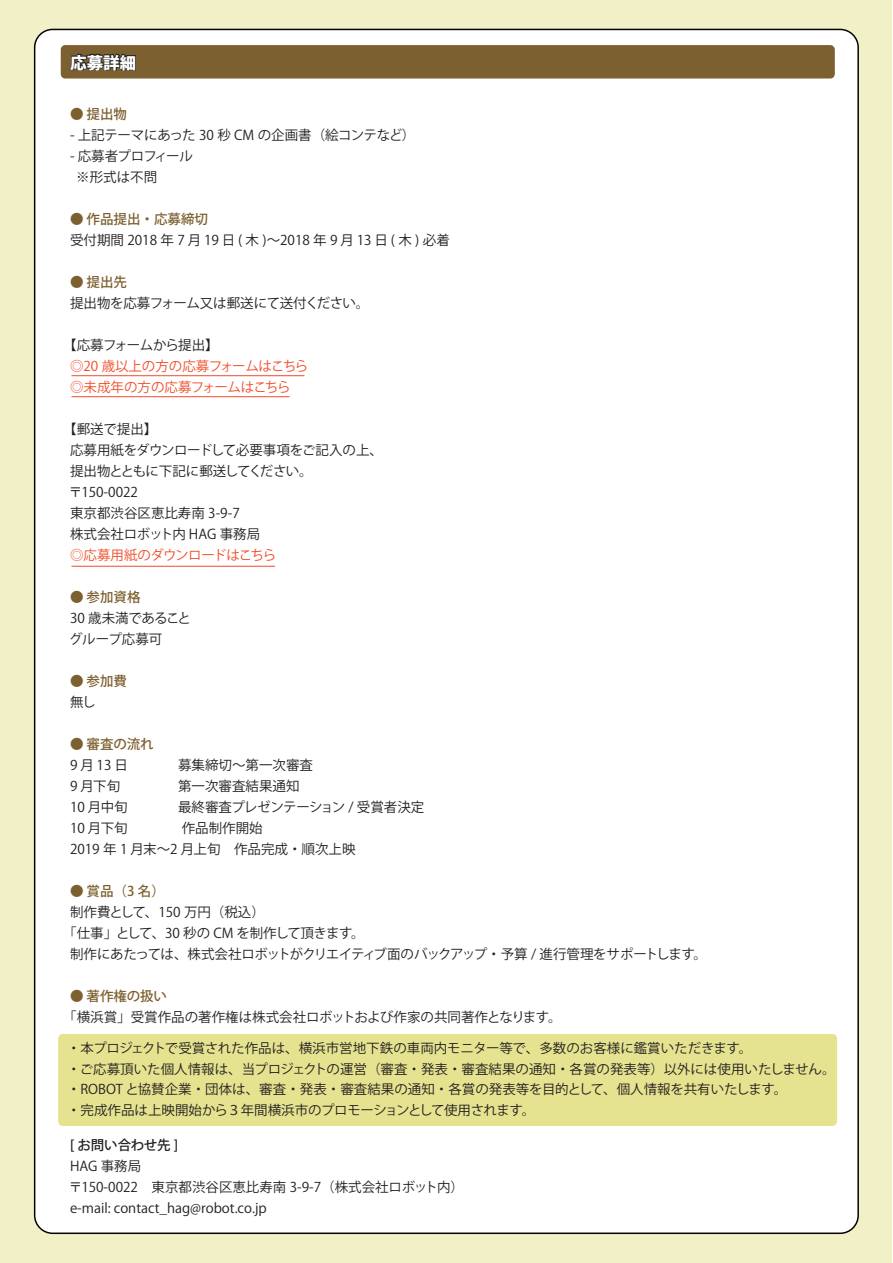
<style>
.page{position:relative;width:893px;height:1263px;background:#fff}
.page>*{position:absolute;margin:0;border:0;box-sizing:border-box;transform-origin:0 0}
.t1{font:800 16.5px "Koz Go Pr 6 N";color:#fff}
.t2{font:13.5px/21px "Koz Go Pr 6 N";color:#231f20}
.t3{font:13.5px/21px "Koz Go Pr 6 N";letter-spacing:-.03em;color:#f04c2a}
.t4{font:13.5px "Koz Go Pr 6 N";letter-spacing:-.02em;color:#231f20}
.t5{font:13.5px "Koz Go Pr 6 N";letter-spacing:-.035em;color:#231f20}
.t6{font:500 13.5px "Koz Go Pr 6 N";color:#7d6030}
.t7{font:13.5px "Koz Go Pr 6 N";letter-spacing:-.03em;color:#231f20}
.t8{font:13.5px "Koz Go Pr 6 N";letter-spacing:-.05em;color:#231f20}
.t9{font:500 13.5px "Koz Go Pr 6 N";letter-spacing:-.015em;color:#231f20}
.t10{font:13.35px/20.7px "Koz Go Pr 6 N";color:#231f20}
</style>
<div class="page">
<div style="left:0;top:0;width:891px;height:1263px;background:#f1f0c6"></div>
<div style="left:35px;top:29px;width:823px;height:1204px;background:#fff;border-radius:18px"></div>
<div style="left:61px;top:45px;width:774px;height:34px;background:#7d6030;border-radius:4px"></div>
<svg style="left:68px;top:28px;width:69px;height:43px"></svg>
<hr style="left:72px;top:375px;width:232px;height:1px;background:#f04c2a">
<hr style="left:72px;top:396px;width:217px;height:1px;background:#f04c2a">
<hr style="left:72px;top:566px;width:203px;height:1px;background:#f04c2a">
<div style="left:58px;top:1034px;width:779px;height:92px;background:#e5e390;border-radius:4px"></div>
<p class="t1" style="left:70px;top:53px;width:68px">応募詳細</p>
<p class="t6" style="left:70px;top:107px;width:59px">● 提出物</p>
<p class="t4" style="left:70px;top:128px;width:347px">- 上記テーマにあった 30 秒 CM の企画書（絵コンテなど）</p>
<p class="t2" style="left:76px;top:146px;width:118px;text-indent:-6px">- 応募者プロフィール※形式は不問</p>
<p class="t6" style="left:70px;top:212px;width:140px">● 作品提出・応募締切</p>
<p class="t2" style="left:70px;top:230px;width:381px">受付期間2018年7月19日(木)～2018年9月13日(木)必着</p>
<p class="t6" style="left:70px;top:275px;width:59px">● 提出先</p>
<p class="t4" style="left:70px;top:296px;width:301px">提出物を応募フォーム又は郵送にて送付ください。</p>
<p class="t8" style="left:63px;top:338px;width:157px">【応募フォームから提出】</p>
<p class="t3" style="left:70px;top:356px;width:240px">◎20 歳以上の方の応募フォームはこちら◎未成年の方の応募フォームはこちら</p>
<p class="t2" style="left:69px;top:419px;width:316px;text-indent:-6px">【郵送で提出】<br>応募用紙をダウンロードして必要事項をご記入の上、提出物とともに下記に郵送してください。〒150-0022<br>東京都渋谷区恵比寿南 3-9-7<br>株式会社ロボット内 HAG 事務局</p>
<p class="t3" style="left:70px;top:545px;width:208px">◎応募用紙のダウンロードはこちら</p>
<p class="t6" style="left:70px;top:590px;width:72px">● 参加資格</p>
<p class="t2" style="left:69px;top:608px;width:123px">30 歳未満であることグループ応募可</p>
<p class="t6" style="left:70px;top:674px;width:59px">● 参加費</p>
<p class="t2" style="left:70px;top:692px;width:27px">無し</p>
<p class="t6" style="left:70px;top:737px;width:85px">● 審査の流れ</p>
<p class="t2" style="left:70px;top:755px;width:59px">9月13日</p>
<p class="t2" style="left:178px;top:755px;width:136px">募集締切～第一次審査</p>
<p class="t2" style="left:70px;top:776px;width:52px">9 月下旬</p>
<p class="t2" style="left:178px;top:776px;width:123px">第一次審査結果通知</p>
<p class="t2" style="left:70px;top:797px;width:59px">10 月中旬</p>
<p class="t2" style="left:70px;top:797px;width:356px;text-indent:108px">最終審査プレゼンテーション / 受賞者決定<br>10 月下旬　　　　作品制作開始<br>2019 年 1 月末～2 月上旬　作品完成・順次上映</p>
<p class="t6" style="left:70px;top:884px;width:96px">● 賞品（3 名）</p>
<p class="t2" style="left:70px;top:902px;width:196px">制作費として、150 万円（税込）</p>
<p class="t7" style="left:63px;top:926px;width:303px">「仕事」として、30 秒の CM を制作して頂きます。</p>
<p class="t5" style="left:70px;top:947px;width:639px">制作にあたっては、株式会社ロボットがクリエイティブ面のバックアップ・予算 / 進行管理をサポートします。</p>
<p class="t6" style="left:70px;top:989px;width:99px">● 著作権の扱い</p>
<p class="t2" style="left:63px;top:1007px;width:500px">「横浜賞」受賞作品の著作権は株式会社ロボットおよび作家の共同著作となります。</p>
<p class="t10" style="left:67px;top:1038px;width:770px">・本プロジェクトで受賞された作品は、横浜市営地下鉄の車両内モニター等で、多数のお客様に鑑賞いただきます。<br>・ご応募頂いた個人情報は、当プロジェクトの運営（審査・発表・審査結果の通知・各賞の発表等）以外には使用いたしません。・ROBOT と協賛企業・団体は、審査・発表・審査結果の通知・各賞の発表等を目的として、個人情報を共有いたします。<br>・完成作品は上映開始から３年間横浜市のプロモーションとして使用されます。</p>
<p class="t9" style="left:70px;top:1137px;width:110px">[ お問い合わせ先 ]</p>
<p class="t2" style="left:69px;top:1155px;width:397px">HAG 事務局<br>〒150-0022　東京都渋谷区恵比寿南 3-9-7（株式会社ロボット内）e-mail: contact_hag@robot.co.jp</p>
</div>
